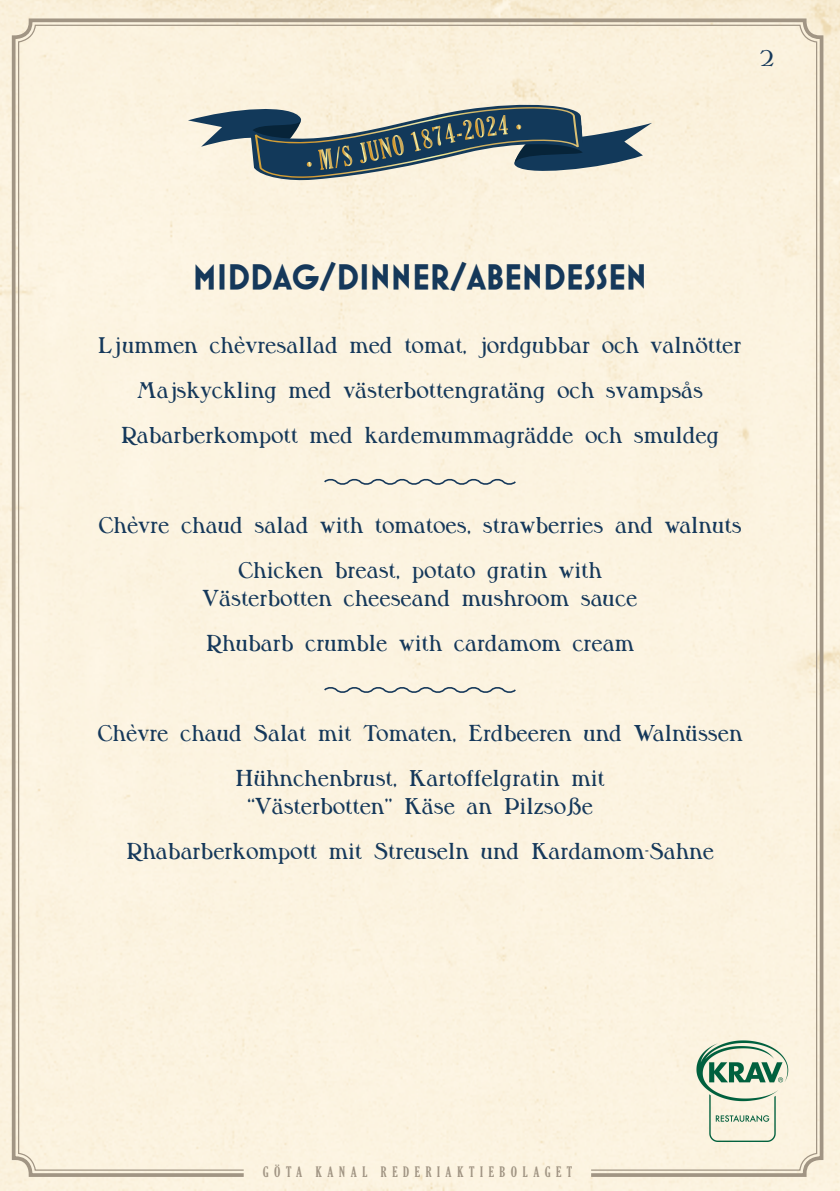
<style>
.page{position:relative;width:840px;height:1191px;background:#fff}
.page>*{position:absolute;margin:0;border:0;box-sizing:border-box;transform-origin:0 0}
.t1{font:700 36px "Mostra One";color:#15385a}
.t2{font:600 24px/28px "Milton MN";color:#15385a;text-align:center}
.t3{font:extra-condensed 14px "Gloucester";letter-spacing:.4em;color:#a19584}
</style>
<div class="page">
<div style="left:10px;top:17px;width:814px;height:1161px;background:#fcf3e0"></div>
<svg style="left:390px;top:194px;width:10px;height:5px"></svg>
<svg style="left:835px;top:0;width:5px;height:3px"></svg>
<svg style="left:188px;top:105px;width:463px;height:77px;background:#889495"></svg>
<img style="left:694px;top:1037px;width:96px;height:104px">
<svg style="left:322px;top:476px;width:195px;height:11px;background:#d7d5ca"></svg>
<svg style="left:322px;top:685px;width:195px;height:10px;background:#d4d3c9"></svg>
<p class="t2" style="left:759px;top:45px;width:16px">2</p>
<p class="t1" style="left:193px;top:256px;width:455px">MIDDAG/DINNER/ABENDESSEN</p>
<p class="t2" style="left:98px;top:332px;width:644px">Ljummen chèvresallad med tomat, jordgubbar och valnötter</p>
<p class="t2" style="left:137px;top:377px;width:567px">Majskyckling med västerbottengratäng och svampsås</p>
<p class="t2" style="left:121px;top:422px;width:599px">Rabarberkompott med kardemummagrädde och smuldeg</p>
<p class="t2" style="left:98px;top:512px;width:644px">Chèvre chaud salad with tomatoes, strawberries and walnuts</p>
<p class="t2" style="left:202px;top:557px;width:436px">Chicken breast, potato gratin with<br>Västerbotten cheeseand mushroom sauce</p>
<p class="t2" style="left:206px;top:630px;width:429px">Rhubarb crumble with cardamom cream</p>
<p class="t2" style="left:97px;top:720px;width:646px">Chèvre chaud Salat mit Tomaten, Erdbeeren und Walnüssen</p>
<p class="t2" style="left:235px;top:765px;width:371px">Hühnchenbrust, Kartoffelgratin mit “Västerbotten” Käse an Pilzsoße</p>
<p class="t2" style="left:126px;top:838px;width:589px">Rhabarberkompott mit Streuseln und Kardamom-Sahne</p>
<p class="t3" style="left:262px;top:1163px;width:311px">GÖTA KANAL REDERIAKTIEBOLAGET</p>
</div>
